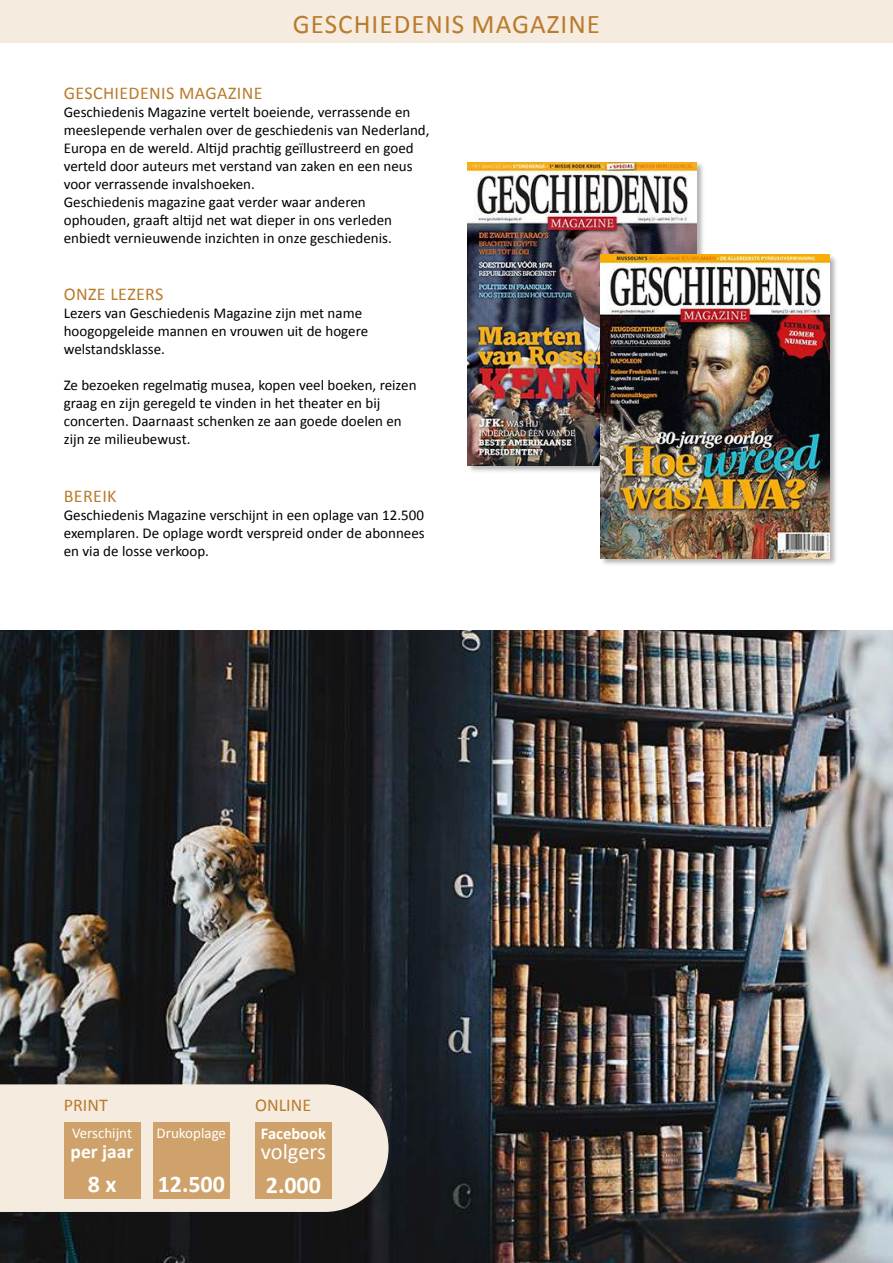
<style>
.page{position:relative;width:893px;height:1263px;background:#fff}
.page>*{position:absolute;margin:0;border:0;box-sizing:border-box;transform-origin:0 0}
.t1{font:27px "Calibri";letter-spacing:.04em;color:#ba7b2c}
.t2{font:700 24px "Calibri";color:#fff}
.t3{font:22.5px "Calibri";letter-spacing:-.005em;color:#fff}
.t4{font:700 19.5px "Calibri";color:#fff}
.t5{font:18px "Calibri";letter-spacing:.02em;color:#ba7b2c}
.t6{font:700 16.5px "Calibri";color:#fff}
.t7{font:15px/18px "Calibri";color:#000}
.t8{font:15px "Calibri";color:#fff}
</style>
<div class="page">
<div style="left:0;top:0;width:893px;height:43px;background:#f5ebdf"></div>
<img style="left:0;top:630px;width:893px;height:633px">
<svg style="left:0;top:1084px;width:388px;height:128px;background:#e8dfd3"></svg>
<div style="left:153px;top:1123px;width:77px;height:76px;background:#cfa26b"></div>
<div style="left:255px;top:1123px;width:77px;height:76px;background:#cfa26b"></div>
<div style="left:64px;top:1123px;width:76px;height:76px;background:#cfa26b"></div>
<div style="left:467px;top:162px;width:238px;height:312px;background:#000;opacity:.3"></div>
<img style="left:468px;top:162px;width:228px;height:303px">
<div style="left:600px;top:254px;width:238px;height:313px;background:#000;opacity:.3"></div>
<img style="left:601px;top:255px;width:228px;height:303px">
<h1 class="t1" style="left:293px;top:7px;width:93px">geschiede</h1>
<h1 class="t1" style="left:426px;top:7px;width:176px">nis MAGAZIN E</h1>
<p class="t5" style="left:64px;top:81px;width:200px">GESCH IEDEN IS MAGAZIN E</p>
<p class="t7" style="left:64px;top:103px;width:367px">Geschiedenis Magazine vertelt boeiende, verrassende en meeslepende verhalen over de geschiedenis van Nederland, Europa en de wereld. Altijd prachtig geïllustreerd en goed verteld door auteurs met verstand van zaken en een neus voor verrassende invalshoeken.<br>Geschiedenis magazine gaat verder waar anderen ophouden, graaft altijd net wat dieper in ons verleden enbiedt vernieuwende inzichten in onze geschiedenis.</p>
<p class="t5" style="left:64px;top:283px;width:100px">ONZE LEZERS</p>
<p class="t7" style="left:64px;top:304px;width:306px">Lezers van Geschiedenis Magazine zijn met name hoogopgeleide mannen en vrouwen uit de hogere welstandsklasse.</p>
<p class="t7" style="left:64px;top:376px;width:354px">Ze bezoeken regelmatig musea, kopen veel boeken, reizen graag en zijn geregeld te vinden in het theater en bij concerten. Daarnaast schenken ze aan goede doelen en zijn ze milieubewust.</p>
<p class="t5" style="left:64px;top:484px;width:54px">BEREIK</p>
<p class="t7" style="left:64px;top:506px;width:362px;text-align:justify">Geschiedenis Magazine verschijnt in een oplage van 12.500 exemplaren. De oplage wordt verspreid onder de abonnees en via de losse verkoop.</p>
<p class="t5" style="left:64px;top:1093px;width:46px">PRINT</p>
<p class="t5" style="left:255px;top:1093px;width:58px">ONLINE</p>
<p class="t8" style="left:72px;top:1124px;width:62px">Verschijnt</p>
<h3 class="t4" style="left:71px;top:1139px;width:64px">per jaar</h3>
<h2 class="t2" style="left:88px;top:1169px;width:30px">8 x</h2>
<p class="t8" style="left:157px;top:1124px;width:71px">Drukoplage</p>
<h2 class="t2" style="left:158px;top:1169px;width:69px">12.500</h2>
<p class="t6" style="left:261px;top:1123px;width:67px">Facebook</p>
<h3 class="t3" style="left:261px;top:1137px;width:66px">volgers</h3>
<h2 class="t2" style="left:266px;top:1170px;width:57px">2.000</h2>
</div>
